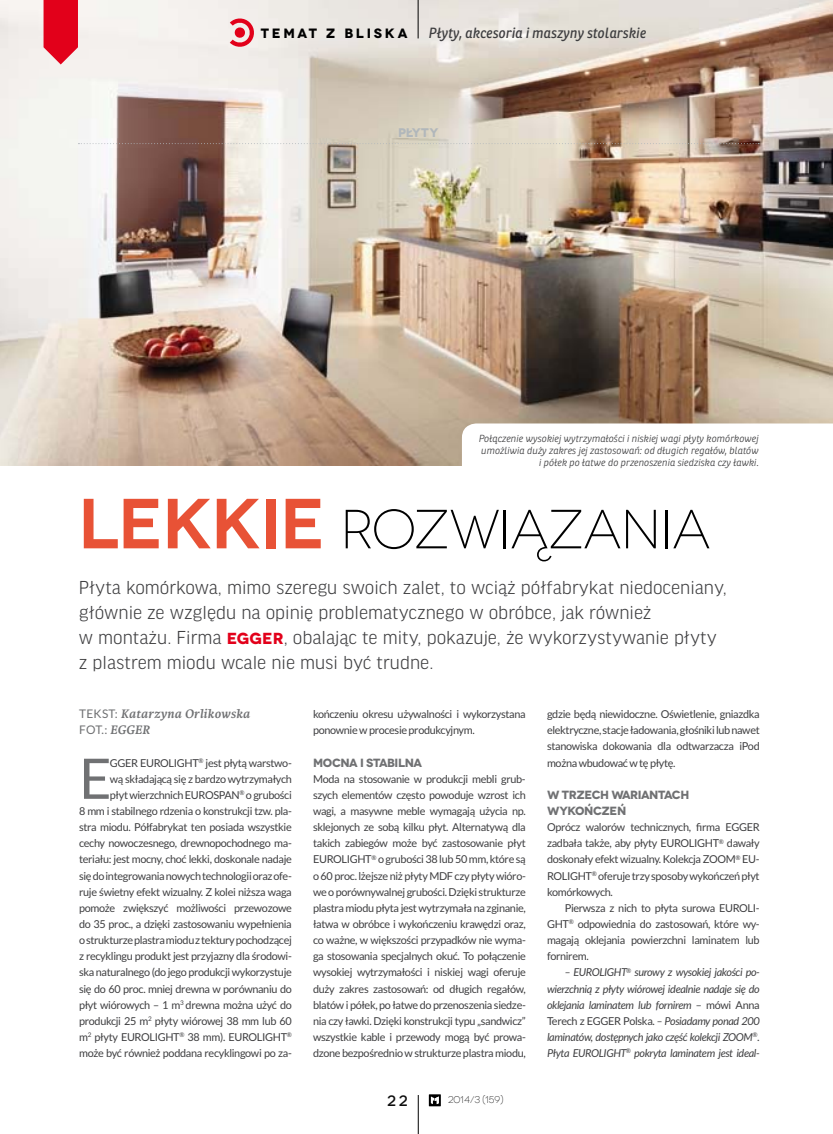
<style>
.page{position:relative;width:833px;height:1134px;background:#fff}
.page>*{position:absolute;margin:0;border:0;box-sizing:border-box;transform-origin:0 0}
.t1{font:55.88px "Lato";color:#707173}
.t2{font:300 55px "Novecentowide";letter-spacing:-.03em;color:#000}
.t3{font:300 20px/25px "Good Headline Pro";color:#3e3e40}
.t4{font:500 15px "Novecentowide";color:#0d0d0d}
.t5{font:italic 14.38px "Ronnia";letter-spacing:.01em;color:#3e3e40;scale:.93 1}
.t6{font:700 13.5px "Novecentowide";letter-spacing:.2em;color:#000}
.t7{font:italic 700 13.12px "Karmina";letter-spacing:.02em;color:#707173}
.t8{font:700 12.5px "Novecentowide";letter-spacing:.01em;color:#b1b7bb}
.t9{font:700 11.88px/16.1px "Novecentowide";letter-spacing:-.04em;color:#707173}
.t10{font:11.88px "Lato";color:#707173}
.t11{font:10.88px/16.1px "Lato";letter-spacing:-.03em;color:#3e3e40;text-align:justify}
.t12{font:italic 10.88px/16.1px "Lato";letter-spacing:-.03em;color:#3e3e40;text-align:justify}
.t13{font:italic 300 10px/12px "Ronnia";color:#3e3e40;text-align:right}
.t14{font:300 9.75px "Novecentowide";color:#0d0d0d}
.s1{font-weight:600;font-size:70.75px;color:#e85236}
.s2{font-family:"Novecentowide";font-weight:700;font-size:16px;color:#e2001a}
.s3{font-family:"Lato";font-weight:400;font-style:normal;font-size:11.88px}
.s4{font-family:"Karmina";font-weight:700;font-style:italic;font-size:13.12px}
.s5{font-style:normal}
</style>
<div class="page">
<hr style="left:418px;top:1095px;width:1px;height:39px;background:#000">
<div style="left:429px;top:1094px;width:12px;height:12px;background:#000"></div>
<svg style="left:430px;top:1096px;width:9px;height:8px"></svg>
<img style="left:0;top:0;width:833px;height:465px">
<svg style="left:78px;top:143px;width:681px;height:1px"></svg>
<hr style="left:418px;top:0;width:1px;height:38px;background:#000">
<svg style="left:230px;top:17px;width:25px;height:31px"></svg>
<svg style="left:44px;top:0;width:34px;height:64px;background:#e41e34"></svg>
<svg style="left:462px;top:423px;width:371px;height:42px"></svg>
<p class="t6" style="left:261px;top:26px;width:148px">TEMAT Z BLISKA</p>
<h3 class="t5" style="left:428px;top:28px;width:235px">Płyty, akcesoria i maszyny stolarskie</h3>
<p class="t8" style="left:398px;top:125px;width:42px">PŁYTY</p>
<p class="t13" style="left:478px;top:433px;width:282px">Połączenie wysokiej wytrzymałości i niskiej wagi płyty komórkowej umożliwia duży zakres jej zastosowań: od długich regałów, blatów i półek po łatwe do przenoszenia siedziska czy ławki.</p>
<h2 class="t2" style="left:78px;top:497px;width:634px"><span class="s1">Lekkie</span> ROZWIĄZANIA</h2>
<p class="t3" style="left:79px;top:576px;width:649px">Płyta komórkowa, mimo szeregu swoich zalet, to wciąż półfabrykat niedoceniany, głównie ze względu na opinię problematycznego w obróbce, jak również<br>w montażu. Firma <span class="s2">EGGER</span>, obalając te mity, pokazuje, że wykorzystywanie płyty z plastrem miodu wcale nie musi być trudne.</p>
<p class="t7" style="left:79px;top:706px;width:172px"><span class="s3">TEKST:</span> Katarzyna Orlikowska</p>
<p class="t10" style="left:79px;top:725px;width:72px">FOT.: <span class="s4">EGGER</span></p>
<h1 class="t1" style="left:79px;top:758px;width:34px">E</h1>
<p class="t11" style="left:547px;top:707px;width:214px">gdzie będą niewidoczne. Oświetlenie, gniazdka elektryczne, stacje ładowania, głośniki lub nawet stanowiska dokowania dla odtwarzacza iPod można wbudować w tę płytę.</p>
<p class="t9" style="left:547px;top:787px;width:144px">W TRZECH WARIANTACH<br>WYKOŃCZEŃ</p>
<p class="t11" style="left:547px;top:820px;width:214px">Oprócz walorów technicznych, firma EGGER zadbała także, aby płyty EUROLIGHT<sup>®</sup> dawały doskonały efekt wizualny. Kolekcja ZOOM<sup>®</sup> EU-ROLIGHT<sup>®</sup> oferuje trzy sposoby wykończeń płyt komórkowych.</p>
<p class="t11" style="left:547px;top:901px;width:214px;text-indent:18px">Pierwsza z nich to płyta surowa EUROLI-GHT<sup>®</sup> odpowiednia do zastosowań, które wy&shy;magają oklejania powierzchni laminatem lub fornirem.</p>
<p class="t12" style="left:547px;top:965px;width:214px;text-indent:18px">– EUROLIGHT<sup>®</sup> surowy z wysokiej jakości po&shy;wierzchnią z płyty wiórowej idealnie nadaje się do oklejania laminatem lub fornirem <span class="s5">– mówi Anna Terech z EGGER Polska.</span> – Posiadamy ponad 200 laminatów, dostępnych jako część kolekcji ZOOM<sup>®</sup>.<br>Płyta EUROLIGHT<sup>®</sup> pokryta laminatem jest ideal-</p>
<p class="t11" style="left:313px;top:707px;width:214px">kończeniu okresu używalności i wykorzystana ponownie w procesie produkcyjnym.</p>
<p class="t9" style="left:313px;top:754px;width:110px">MOCNA I STABILNA</p>
<p class="t11" style="left:313px;top:772px;width:214px">Moda na stosowanie w produkcji mebli grub&shy;szych elementów często powoduje wzrost ich wagi, a masywne meble wymagają użycia np. sklejonych ze sobą kilku płyt. Alternatywą dla takich zabiegów może być zastosowanie płyt EUROLIGHT<sup>®</sup> o grubości 38 lub 50 mm, które są o 60 proc. lżejsze niż płyty MDF czy płyty wióro&shy;we o porównywalnej grubości. Dzięki strukturze plastra miodu płyta jest wytrzymała na zginanie, łatwa w obróbce i wykończeniu krawędzi oraz, co ważne, w większości przypadków nie wyma&shy;ga stosowania specjalnych okuć. To połączenie wysokiej wytrzymałości i niskiej wagi oferuje duży zakres zastosowań: od długich regałów, blatów i półek, po łatwe do przenoszenia siedze&shy;nia czy ławki. Dzięki konstrukcji typu „sandwicz” wszystkie kable i przewody mogą być prowa&shy;dzone bezpośrednio w strukturze plastra miodu,</p>
<p class="t11" style="left:79px;top:755px;width:214px;text-align:right">GGER EUROLIGHT<sup>®</sup> jest płytą warstwo-<br>wą składającą się z bardzo wytrzymałych<br>płyt wierzchnich EUROSPAN<sup>®</sup> o grubości<br>8 mm i stabilnego rdzenia o konstrukcji tzw. pla&shy;stra miodu. Półfabrykat ten posiada wszystkie cechy nowoczesnego, drewnopochodnego ma&shy;teriału: jest mocny, choć lekki, doskonale nadaje się do integrowania nowych technologii oraz ofe&shy;ruje świetny efekt wizualny. Z kolei niższa waga pomoże zwiększyć możliwości przewozowe do 35 proc., a dzięki zastosowaniu wypełnienia o strukturze plastra miodu z tektury pochodzącej z recyklingu produkt jest przyjazny dla środowi&shy;ska naturalnego (do jego produkcji wykorzystuje się do 60 proc. mniej drewna w porównaniu do płyt wiórowych – 1 m<sup>3</sup> drewna można użyć do produkcji 25 m<sup>2</sup> płyty wiórowej 38 mm lub 60 m<sup>2</sup> płyty EUROLIGHT<sup>®</sup> 38 mm). EUROLIGHT<sup>® </sup>może być również poddana recyklingowi po za-</p>
<h3 class="t4" style="left:387px;top:1091px;width:22px">22</h3>
<p class="t14" style="left:448px;top:1094px;width:57px">2014/3 (159)</p>
</div>
